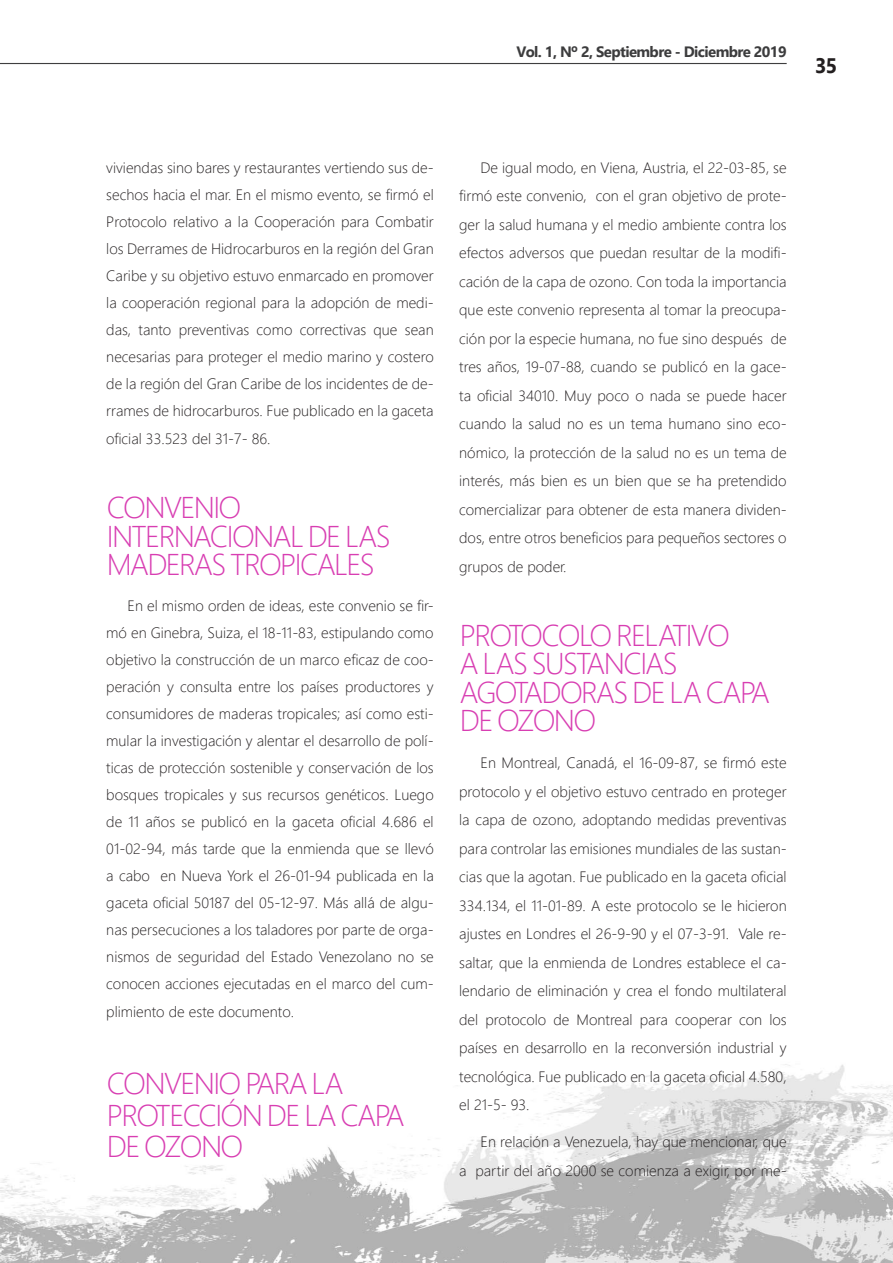
<style>
.page{position:relative;width:893px;height:1263px;background:#fff}
.page>*{position:absolute;margin:0;border:0;box-sizing:border-box;transform-origin:0 0}
.t1{font:30px/28.5px "Webly Sleek UI Light";letter-spacing:-.055em;color:#d83eb2}
.t2{font:700 21px "Gadugi";color:#231f20;scale:.95 1}
.t3{font:15px/28.5px "Webly Sleek UI Light";color:#231f20;text-align:justify}
.t4{font:700 15px "Gadugi";letter-spacing:-.04em;color:#3c3c3d}
</style>
<div class="page">
<img style="left:0;top:1064px;width:893px;height:199px">
<hr style="left:0;top:63px;width:787px;height:1px;background:#3e3e3f">
<p class="t4" style="left:516px;top:43px;width:272px">Vol. 1, Nº 2, Septiembre - Diciembre 2019</p>
<h2 class="t2" style="left:815px;top:53px;width:25px">35</h2>
<p class="t3" style="left:106px;top:153px;width:329px;line-height:27px">viviendas sino bares y restaurantes vertiendo sus de&shy;sechos hacia el mar. En el mismo evento, se firmó el Protocolo relativo a la Cooperación para Combatir los Derrames de Hidrocarburos en la región del Gran Caribe y su objetivo estuvo enmarcado en promover la cooperación regional para la adopción de medi&shy;das, tanto preventivas como correctivas que sean necesarias para proteger el medio marino y costero de la región del Gran Caribe de los incidentes de de&shy;rrames de hidrocarburos. Fue publicado en la gaceta</p>
<p class="t3" style="left:106px;top:424px;width:166px">oficial 33.523 del 31-7- 86.</p>
<p class="t1" style="left:107px;top:492px;width:285px">CONVENIO<br>INTERNACIONAL DE LAS<br>MADERAS TROPICALES</p>
<p class="t3" style="left:106px;top:591px;width:329px;line-height:27px;text-indent:21px">En el mismo orden de ideas, este convenio se fir&shy;mó en Ginebra, Suiza, el 18-11-83, estipulando como objetivo la construcción de un marco eficaz de coo&shy;peración y consulta entre los países productores y consumidores de maderas tropicales; así como esti&shy;mular la investigación y alentar el desarrollo de polí&shy;ticas de protección sostenible y conservación de los bosques tropicales y sus recursos genéticos. Luego de 11 años se publicó en la gaceta oficial 4.686 el 01-02-94, más tarde que la enmienda que se llevó a cabo en Nueva York el 26-01-94 publicada en la gaceta oficial 50187 del 05-12-97. Más allá de algu&shy;nas persecuciones a los taladores por parte de orga&shy;nismos de seguridad del Estado Venezolano no se conocen acciones ejecutadas en el marco del cum-</p>
<p class="t3" style="left:106px;top:997px;width:189px">plimiento de este documento.</p>
<p class="t1" style="left:107px;top:1066px;width:299px;line-height:31.5px">CONVENIO PARA LA<br>PROTECCIÓN DE LA CAPA<br>DE OZONO</p>
<p class="t3" style="left:459px;top:152px;width:329px;text-indent:21px">De igual modo, en Viena, Austria, el 22-03-85, se firmó este convenio, con el gran objetivo de prote&shy;ger la salud humana y el medio ambiente contra los efectos adversos que puedan resultar de la modifi&shy;cación de la capa de ozono. Con toda la importancia que este convenio representa al tomar la preocupa&shy;ción por la especie humana, no fue sino después de tres años, 19-07-88, cuando se publicó en la gace&shy;ta oficial 34010. Muy poco o nada se puede hacer cuando la salud no es un tema humano sino eco&shy;nómico, la protección de la salud no es un tema de interés, más bien es un bien que se ha pretendido comercializar para obtener de esta manera dividen&shy;dos, entre otros beneficios para pequeños sectores o grupos de poder.</p>
<p class="t1" style="left:460px;top:619px;width:312px">PROTOCOLO RELATIVO<br>A LAS SUSTANCIAS<br>AGOTADORAS DE LA CAPA<br>DE OZONO</p>
<p class="t3" style="left:459px;top:748px;width:329px;text-indent:21px">En Montreal, Canadá, el 16-09-87, se firmó este protocolo y el objetivo estuvo centrado en proteger la capa de ozono, adoptando medidas preventivas para controlar las emisiones mundiales de las sustan&shy;cias que la agotan. Fue publicado en la gaceta oficial 334.134, el 11-01-89. A este protocolo se le hicieron ajustes en Londres el 26-9-90 y el 07-3-91. Vale re&shy;saltar, que la enmienda de Londres establece el ca&shy;lendario de eliminación y crea el fondo multilateral del protocolo de Montreal para cooperar con los países en desarrollo en la reconversión industrial y tecnológica. Fue publicado en la gaceta oficial 4.580, el 21-5- 93.</p>
<p class="t3" style="left:459px;top:1127px;width:329px;text-align:right">En relación a Venezuela, hay que mencionar, que<br>a partir del año 2000 se comienza a exigir, por me-</p>
</div>
